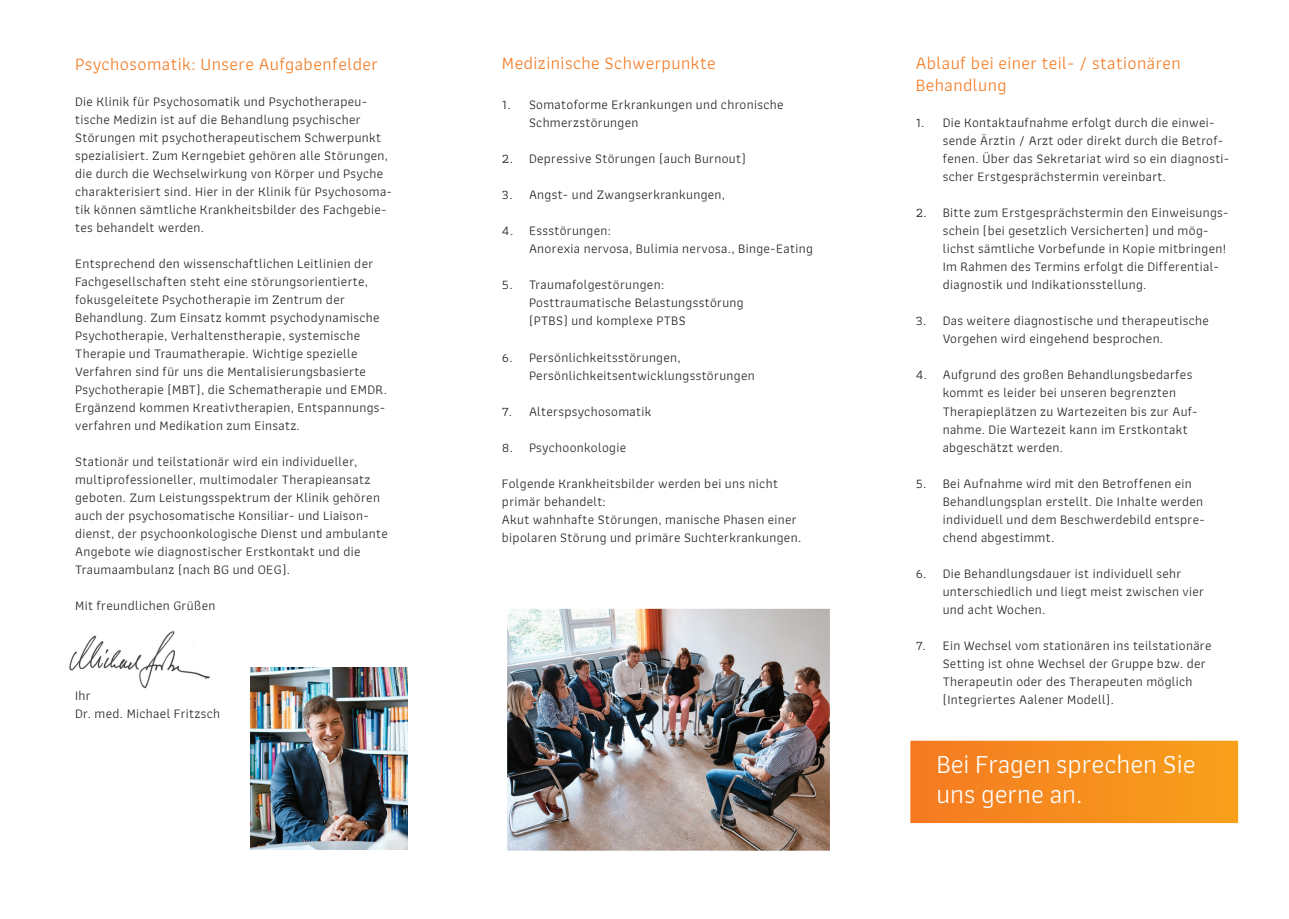
<style>
.page{position:relative;width:1289px;height:919px;background:#fff}
.page>*{position:absolute;margin:0;border:0;box-sizing:border-box;transform-origin:0 0}
.t1{font:27px/30px "Athiti";color:#fff}
.t2{font:18px/22.5px "Athiti";letter-spacing:.025em;color:#f47921}
.t3{font:13.5px/18px "Athiti";letter-spacing:.025em;color:#231f20}
</style>
<div class="page">
<img style="left:508px;top:609px;width:320px;height:240px">
<div style="left:501px;top:602px;width:334px;height:254px;border:6px solid #fff"></div>
<img style="left:69px;top:631px;width:141px;height:58px">
<svg style="left:910px;top:740px;width:328px;height:83px;background:#f79e40"></svg>
<div style="left:911px;top:741px;width:326px;height:78px;background:linear-gradient(to right,#f47a21,#f8a11b)"></div>
<img style="left:251px;top:668px;width:156px;height:181px">
<h2 class="t2" style="left:75px;top:53px;width:304px">Psychosomatik: Unsere Aufgabenfelder</h2>
<p class="t3" style="left:75px;top:92px;width:318px">Die Klinik für Psychosomatik und Psychotherapeu&shy;tische Medizin ist auf die Behandlung psychischer Störungen mit psychotherapeutischem Schwerpunkt spezialisiert. Zum Kerngebiet gehören alle Störungen, die durch die Wechselwirkung von Körper und Psyche charakterisiert sind. Hier in der Klinik für Psychosoma&shy;tik können sämtliche Krankheitsbilder des Fachgebie&shy;tes behandelt werden.</p>
<p class="t3" style="left:75px;top:254px;width:313px">Entsprechend den wissenschaftlichen Leitlinien der Fachgesellschaften steht eine störungsorientierte, fokusgeleitete Psychotherapie im Zentrum der Behandlung. Zum Einsatz kommt psychodynamische Psychotherapie, Verhaltenstherapie, systemische Therapie und Traumatherapie. Wichtige spezielle Verfahren sind für uns die Mentalisierungsbasierte Psychotherapie (MBT), die Schematherapie und EMDR.<br>Ergänzend kommen Kreativtherapien, Entspannungs&shy;verfahren und Medikation zum Einsatz.</p>
<p class="t3" style="left:75px;top:452px;width:314px">Stationär und teilstationär wird ein individueller, multiprofessioneller, multimodaler Therapieansatz geboten. Zum Leistungsspektrum der Klinik gehören auch der psychosomatische Konsiliar- und Liaison&shy;dienst, der psychoonkologische Dienst und ambulante Angebote wie diagnostischer Erstkontakt und die Traumaambulanz (nach BG und OEG).</p>
<p class="t3" style="left:75px;top:596px;width:142px">Mit freundlichen Grüßen</p>
<p class="t3" style="left:75px;top:686px;width:147px">Ihr<br>Dr. med. Michael Fritzsch</p>
<h2 class="t2" style="left:502px;top:52px;width:215px">Medizinische Schwerpunkte</h2>
<p class="t3" style="left:529px;top:96px;width:256px;text-indent:-27px">1. Somatoforme Erkrankungen und chronische<br>Schmerzstörungen</p>
<p class="t3" style="left:502px;top:150px;width:245px">2. Depressive Störungen (auch Burnout)</p>
<p class="t3" style="left:502px;top:186px;width:225px">3. Angst- und Zwangserkrankungen,</p>
<p class="t3" style="left:529px;top:222px;width:285px;text-indent:-27px">4. Essstörungen:<br>Anorexia nervosa, Bulimia nervosa., Binge-Eating</p>
<p class="t3" style="left:529px;top:276px;width:216px;text-indent:-27px">5. Traumafolgestörungen:<br>Posttraumatische Belastungsstörung (PTBS) und komplexe PTBS</p>
<p class="t3" style="left:529px;top:348px;width:227px;text-indent:-27px">6. Persönlichkeitsstörungen,<br>Persönlichkeitsentwicklungsstörungen</p>
<p class="t3" style="left:502px;top:402px;width:151px">7. Alterspsychosomatik</p>
<p class="t3" style="left:502px;top:438px;width:126px">8. Psychoonkologie</p>
<p class="t3" style="left:502px;top:474px;width:301px">Folgende Krankheitsbilder werden bei uns nicht primär behandelt:<br>Akut wahnhafte Störungen, manische Phasen einer bipolaren Störung und primäre Suchterkrankungen.</p>
<h2 class="t2" style="left:915px;top:52px;width:267px">Ablauf bei einer teil- / stationären<br>Behandlung</h2>
<p class="t3" style="left:942px;top:114px;width:288px;text-indent:-27px">1. Die Kontaktaufnahme erfolgt durch die einwei&shy;sende Ärztin / Arzt oder direkt durch die Betrof&shy;fenen. Über das Sekretariat wird so ein diagnosti&shy;scher Erstgesprächstermin vereinbart.</p>
<p class="t3" style="left:942px;top:204px;width:287px;text-indent:-27px">2. Bitte zum Erstgesprächstermin den Einweisungs&shy;schein (bei gesetzlich Versicherten) und mög&shy;lichst sämtliche Vorbefunde in Kopie mitbringen!<br>Im Rahmen des Termins erfolgt die Differential&shy;diagnostik und Indikationsstellung.</p>
<p class="t3" style="left:942px;top:312px;width:268px;text-indent:-27px">3. Das weitere diagnostische und therapeutische<br>Vorgehen wird eingehend besprochen.</p>
<p class="t3" style="left:942px;top:366px;width:256px;text-indent:-27px">4. Aufgrund des großen Behandlungsbedarfes kommt es leider bei unseren begrenzten Therapieplätzen zu Wartezeiten bis zur Auf&shy;nahme. Die Wartezeit kann im Erstkontakt abgeschätzt werden.</p>
<p class="t3" style="left:942px;top:474px;width:264px;text-indent:-27px">5. Bei Aufnahme wird mit den Betroffenen ein Behandlungsplan erstellt. Die Inhalte werden individuell und dem Beschwerdebild entspre&shy;chend abgestimmt.</p>
<p class="t3" style="left:942px;top:564px;width:263px;text-indent:-27px">6. Die Behandlungsdauer ist individuell sehr unterschiedlich und liegt meist zwischen vier und acht Wochen.</p>
<p class="t3" style="left:942px;top:636px;width:270px;text-indent:-27px">7. Ein Wechsel vom stationären ins teilstationäre Setting ist ohne Wechsel der Gruppe bzw. der Therapeutin oder des Therapeuten möglich (Integriertes Aalener Modell).</p>
<h1 class="t1" style="left:936px;top:748px;width:261px">Bei Fragen sprechen Sie uns gerne an.</h1>
</div>
